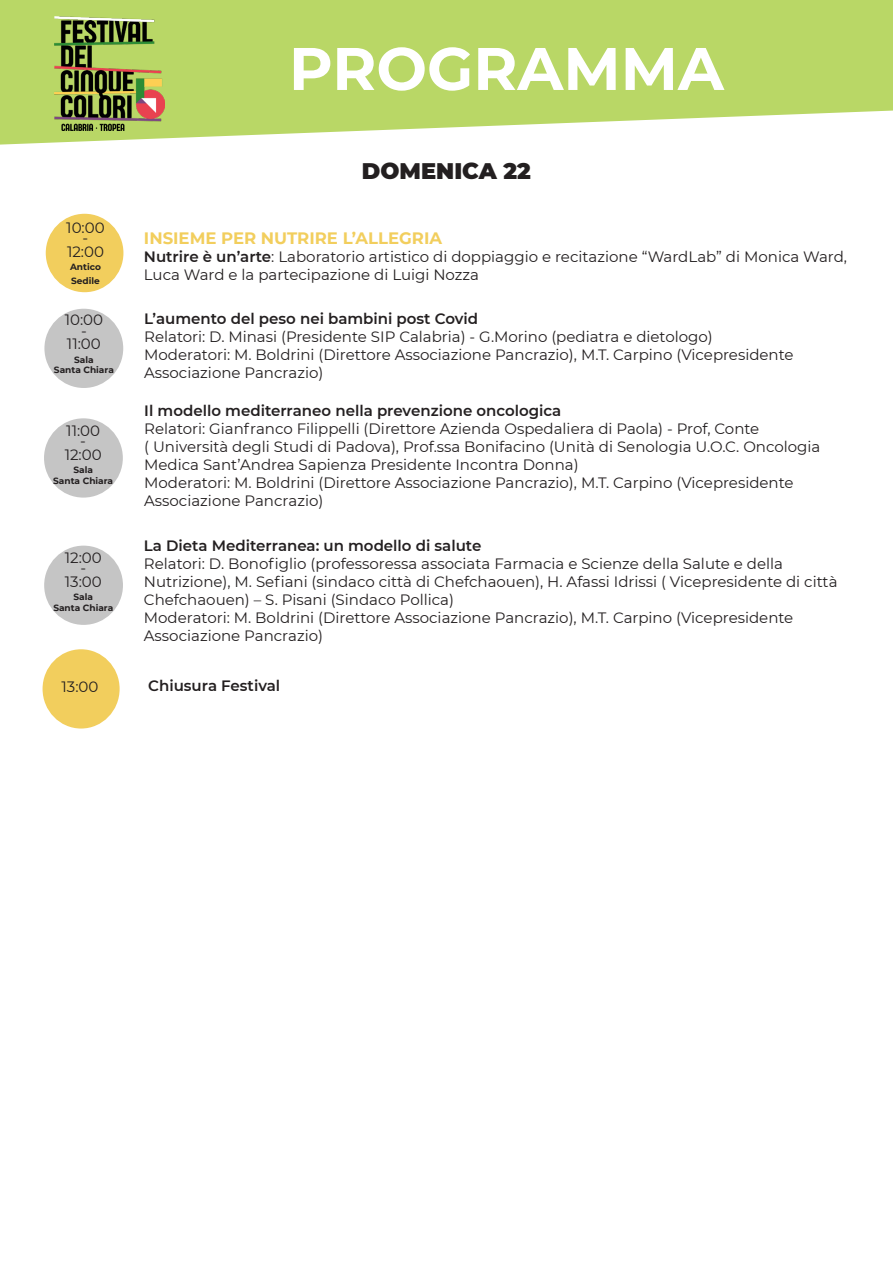
<style>
.page{position:relative;width:893px;height:1263px;background:#fff}
.page>*{position:absolute;margin:0;border:0;box-sizing:border-box;transform-origin:0 0}
.t1{font:700 60px "Montserrat";color:#fff}
.t2{font:900 22.5px "Montserrat";color:#231f20}
.t3{font:700 16.5px "Montserrat";color:#f2ce5d}
.t4{font:15px/18px "Montserrat";color:#231f20}
.t5{font:600 15px "Montserrat";color:#231f20}
.t6{font:700 9px "Montserrat";color:#231f20}
.s1{font-weight:600}
</style>
<div class="page">
<svg style="left:0;top:0;width:893px;height:145px;background:#c2dc7a"></svg>
<img style="left:54px;top:17px;width:110px;height:113px">
<div style="left:44px;top:309px;width:79px;height:79px;background:#c5c5c5;border-radius:50%"></div>
<div style="left:44px;top:418px;width:79px;height:80px;background:#c5c5c5;border-radius:50%"></div>
<div style="left:44px;top:546px;width:79px;height:79px;background:#c5c5c5;border-radius:50%"></div>
<div style="left:43px;top:649px;width:77px;height:79px;background:#f2ce5d;border-radius:50%"></div>
<div style="left:46px;top:214px;width:77px;height:78px;background:#f2ce5d;border-radius:50%"></div>
<p class="t1" style="left:289px;top:25px;width:436px">PROGRAMMA</p>
<p class="t4" style="left:66px;top:218px;width:40px">10:00</p>
<p class="t4" style="left:83px;top:229px;width:7px">-</p>
<p class="t4" style="left:67px;top:242px;width:38px">12:00</p>
<p class="t6" style="left:70px;top:261px;width:32px">Antico</p>
<p class="t6" style="left:71px;top:274px;width:30px">Sedile</p>
<p class="t4" style="left:65px;top:310px;width:40px">10:00</p>
<p class="t4" style="left:81px;top:321px;width:7px">-</p>
<p class="t4" style="left:67px;top:334px;width:35px">11:00</p>
<p class="t6" style="left:74px;top:353px;width:21px">Sala</p>
<p class="t6" style="left:54px;top:364px;width:61px">Santa Chiara</p>
<p class="t4" style="left:66px;top:421px;width:35px">11:00</p>
<p class="t4" style="left:80px;top:431px;width:7px">-</p>
<p class="t4" style="left:65px;top:445px;width:38px">12:00</p>
<p class="t6" style="left:73px;top:463px;width:21px">Sala</p>
<p class="t6" style="left:53px;top:474px;width:61px">Santa Chiara</p>
<p class="t4" style="left:65px;top:548px;width:38px">12:00</p>
<p class="t4" style="left:80px;top:559px;width:7px">-</p>
<p class="t4" style="left:65px;top:572px;width:38px">13:00</p>
<p class="t6" style="left:74px;top:591px;width:21px">Sala</p>
<p class="t6" style="left:53px;top:601px;width:61px">Santa Chiara</p>
<p class="t2" style="left:362px;top:154px;width:170px">DOMENICA 22</p>
<p class="t3" style="left:144px;top:226px;width:300px">INSIEME PER NUTRIRE L’ALLEGRIA</p>
<p class="t4" style="left:144px;top:247px;width:705px"><span class="s1">Nutrire è un’arte</span>: Laboratorio artistico di doppiaggio e recitazione “WardLab” di Monica Ward,<br>Luca Ward e la partecipazione di Luigi Nozza</p>
<p class="t5" style="left:144px;top:308px;width:335px">L’aumento del peso nei bambini post Covid</p>
<p class="t4" style="left:144px;top:327px;width:570px">Relatori: D. Minasi (Presidente SIP Calabria) - G.Morino (pediatra e dietologo)</p>
<p class="t4" style="left:144px;top:345px;width:651px">Moderatori: M. Boldrini (Direttore Associazione Pancrazio), M.T. Carpino (Vicepresidente<br>Associazione Pancrazio)</p>
<p class="t5" style="left:144px;top:400px;width:419px">Il modello mediterraneo nella prevenzione oncologica</p>
<p class="t4" style="left:144px;top:419px;width:617px">Relatori: Gianfranco Filippelli (Direttore Azienda Ospedaliera di Paola) - Prof, Conte</p>
<p class="t4" style="left:144px;top:437px;width:678px">( Università degli Studi di Padova), Prof.ssa Bonifacino (Unità di Senologia U.O.C. Oncologia<br>Medica Sant’Andrea Sapienza Presidente Incontra Donna)</p>
<p class="t4" style="left:144px;top:473px;width:651px">Moderatori: M. Boldrini (Direttore Associazione Pancrazio), M.T. Carpino (Vicepresidente<br>Associazione Pancrazio)</p>
<p class="t5" style="left:144px;top:535px;width:339px">La Dieta Mediterranea: un modello di salute</p>
<p class="t4" style="left:144px;top:554px;width:695px">Relatori: D. Bonofiglio (professoressa associata Farmacia e Scienze della Salute e della<br>Nutrizione), M. Sefiani (sindaco città di Chefchaouen), H. Afassi Idrissi ( Vicepresidente di città<br>Chefchaouen) – S. Pisani (Sindaco Pollica)</p>
<p class="t4" style="left:144px;top:608px;width:651px">Moderatori: M. Boldrini (Direttore Associazione Pancrazio), M.T. Carpino (Vicepresidente<br>Associazione Pancrazio)</p>
<p class="t4" style="left:62px;top:677px;width:38px">13:00</p>
<p class="t5" style="left:148px;top:675px;width:134px">Chiusura Festival</p>
</div>
